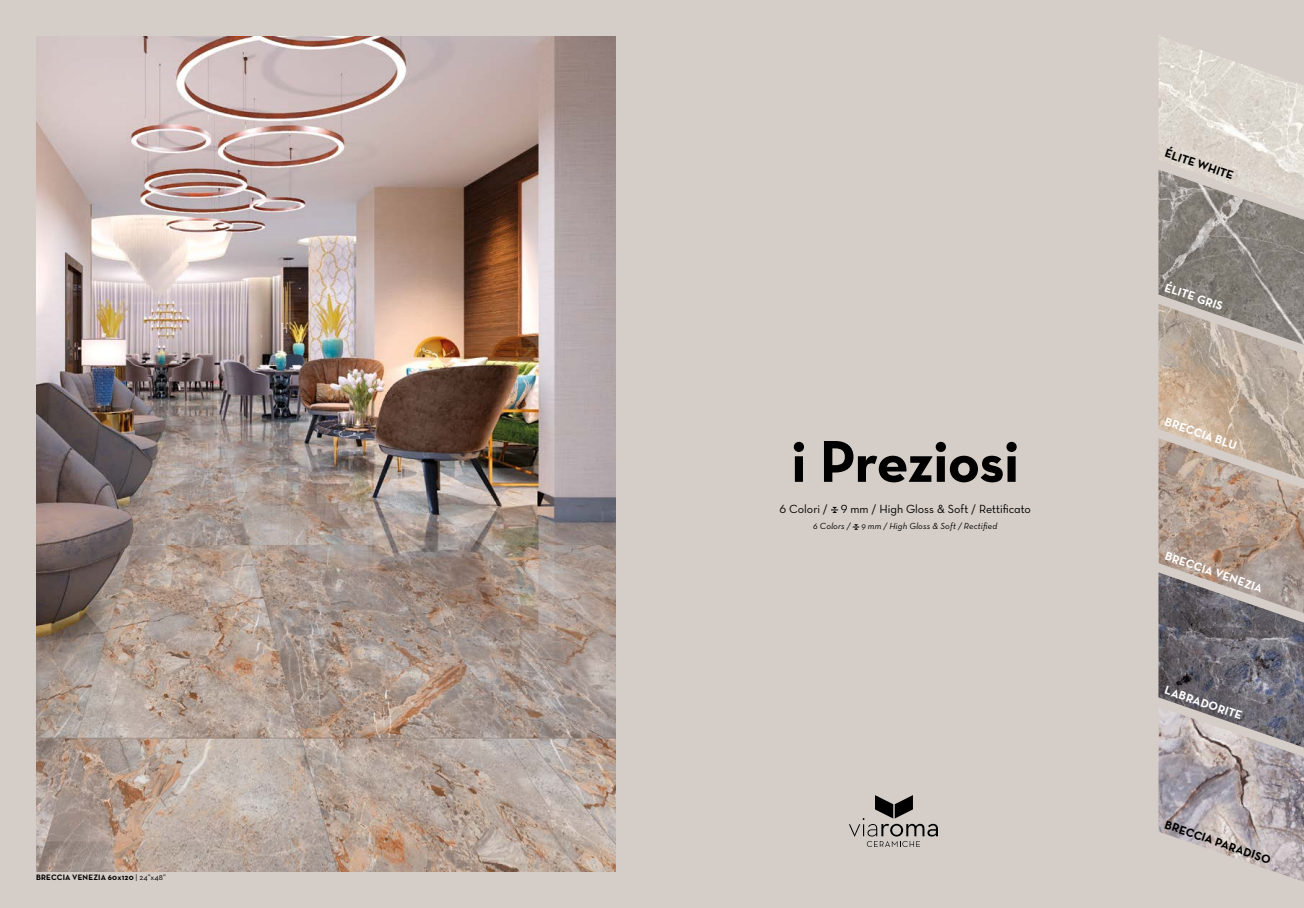
<style>
.page{position:relative;width:1304px;height:908px;background:#fff}
.page>*{position:absolute;margin:0;border:0;box-sizing:border-box;transform-origin:0 0}
.t1{font:700 60px "Neutra Text";letter-spacing:-.015em;color:#000}
.t2{font:700 12px "Neutra Text";color:#fff}
.t3{font:12px "Neutra Text Book Alt";letter-spacing:-.005em;color:#000}
.t4{font:700 12px "Neutra Text";color:#000}
.t5{font:italic 9px "Neutra Text";letter-spacing:.01em;color:#000}
.t6{font:700 8px "Neutra Text";letter-spacing:.02em;color:#000}
.s1{font-weight:400}
</style>
<div class="page">
<div style="left:0;top:0;width:1304px;height:907px;background:#d5cdc7"></div>
<img style="left:36px;top:36px;width:580px;height:835px">
<svg style="left:849px;top:795px;width:89px;height:51px"></svg>
<svg style="left:831px;top:506px;width:7px;height:6px"></svg>
<svg style="left:853px;top:524px;width:6px;height:5px"></svg>
<img style="left:1158px;top:479px;width:146px;height:93px">
<img style="left:1158px;top:210px;width:146px;height:94px">
<img style="left:1158px;top:36px;width:146px;height:174px">
<img style="left:1158px;top:304px;width:146px;height:175px">
<img style="left:1158px;top:747px;width:146px;height:134px">
<img style="left:1158px;top:572px;width:146px;height:175px">
<p class="t6" style="left:36px;top:872px;width:132px">BRECCIA VENEZIA 60x120 <span class="s1">| 24”x48”</span></p>
<h1 class="t1" style="left:791px;top:424px;width:229px">i Preziosi</h1>
<p class="t3" style="left:779px;top:501px;width:253px">6 Colori / 9 mm / High Gloss &amp; Soft / Rettificato</p>
<p class="t5" style="left:813px;top:520px;width:185px">6 Colors / 9 mm / High Gloss &amp; Soft / Rectified</p>
<p class="t4" style="left:1168px;top:145px;width:73px;rotate:19deg">ÉLITE WHITE</p>
<p class="t2" style="left:1168px;top:279px;width:62px;rotate:19deg">ÉLITE GRIS</p>
<p class="t2" style="left:1168px;top:413px;width:77px;rotate:19deg">BRECCIA BLU</p>
<p class="t2" style="left:1168px;top:548px;width:104px;rotate:19deg">BRECCIA VENEZIA</p>
<p class="t2" style="left:1168px;top:682px;width:82px;rotate:19deg">LABRADORITE</p>
<p class="t4" style="left:1168px;top:816px;width:113px;rotate:19deg">BRECCIA PARADISO</p>
</div>
